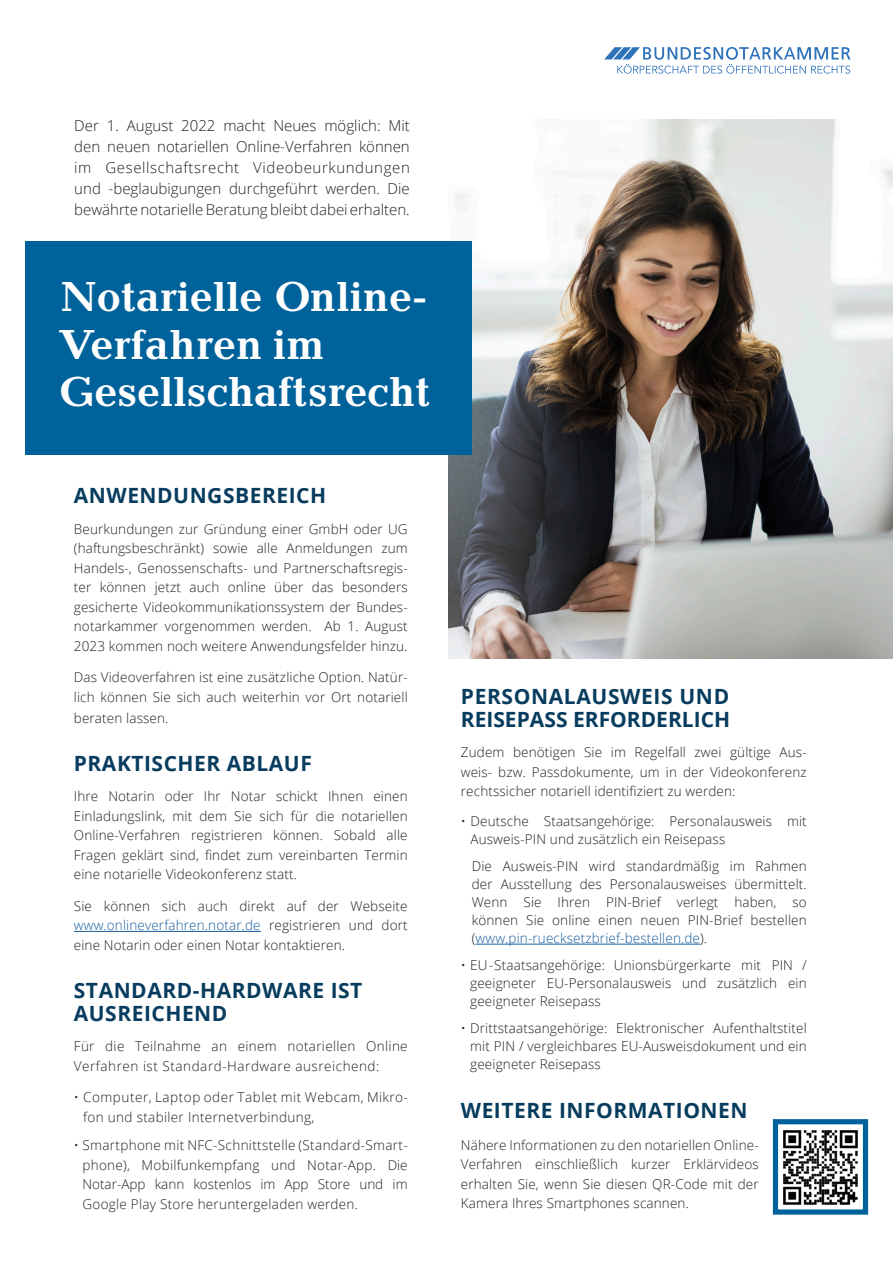
<style>
.page{position:relative;width:893px;height:1263px;background:#fff}
.page>*{position:absolute;margin:0;border:0;box-sizing:border-box;transform-origin:0 0}
.Blockzitat_Text{font:700 43.35px/47.7px "Baltica";color:#fff}
.Abschnittstitel_Seit{font:700 21px/22.5px "Open Sans";letter-spacing:.025em;color:#073c5e}
.Abschnittstitel_Seit-2{font:700 21px/22.5px "Open Sans";color:#073c5e}
.Seitentext___schwarz{font:300 15px/21px "Open Sans";color:#231f20;text-align:justify}
.Seitentext___schwarz-2{font:300 13.5px/19.5px "Open Sans";letter-spacing:.01em;color:#231f20;text-align:justify}
.Seitentext___schwarz-3{font:300 13.5px/19.5px "Open Sans";letter-spacing:.04em;color:#231f20}
.s1{color:#175d9e}
</style>
<div class="page">
<img style="left:448px;top:120px;width:445px;height:538px">
<hr style="left:476px;top:944px;width:224px;height:1px;background:#175d9e">
<hr style="left:74px;top:931px;width:187px;height:1px;background:#175d9e">
<svg style="left:604px;top:47px;width:247px;height:27px"></svg>
<div style="left:26px;top:241px;width:446px;height:213px;background:#00629b"></div>
<img style="left:783px;top:1130px;width:75px;height:75px">
<div style="left:773px;top:1119px;width:95px;height:95px;border:5px solid #00629b"></div>
<p class="Seitentext___schwarz" style="left:74px;top:115px;width:337px">Der 1. August 2022 macht Neues möglich: Mit den neuen notariellen Online-Verfahren können im Gesellschaftsrecht Videobeurkundungen und -beglaubigungen durchgeführt werden. Die bewährte notarielle Beratung bleibt dabei erhalten.</p>
<p class="Blockzitat_Text" style="left:60px;top:275px;width:372px">Notarielle Online-<br>Verfahren im<br>Gesellschaftsrecht</p>
<p class="Abschnittstitel_Seit" style="left:74px;top:484px;width:254px">ANWENDUNGSBEREICH</p>
<p class="Seitentext___schwarz-2" style="left:74px;top:519px;width:335px">Beurkundungen zur Gründung einer GmbH oder UG (haftungsbeschränkt) sowie alle Anmeldungen zum Handels-, Genossenschafts- und Partnerschaftsregis&shy;ter können jetzt auch online über das besonders gesicherte Videokommunikationssystem der Bundes&shy;notarkammer vorgenommen werden. Ab 1. August 2023 kommen noch weitere Anwendungsfelder hinzu.</p>
<p class="Seitentext___schwarz-2" style="left:74px;top:667px;width:335px">Das Videoverfahren ist eine zusätzliche Option. Natür&shy;lich können Sie sich auch weiterhin vor Ort notariell</p>
<p class="Seitentext___schwarz-2" style="left:74px;top:708px;width:96px">beraten lassen.</p>
<p class="Abschnittstitel_Seit" style="left:74px;top:751px;width:239px">PRAKTISCHER ABLAUF</p>
<p class="Seitentext___schwarz-2" style="left:74px;top:786px;width:335px">Ihre Notarin oder Ihr Notar schickt Ihnen einen Einladungslink, mit dem Sie sich für die notariellen Online-Verfahren registrieren können. Sobald alle Fragen geklärt sind, findet zum vereinbarten Termin eine notarielle Videokonferenz statt.</p>
<p class="Seitentext___schwarz-2" style="left:74px;top:896px;width:335px">Sie können sich auch direkt auf der Webseite <span class="s1">www.onlineverfahren.notar.de</span> registrieren und dort eine Notarin oder einen Notar kontaktieren.</p>
<p class="Abschnittstitel_Seit" style="left:74px;top:979px;width:290px">STANDARD-HARDWARE IST<br>AUSREICHEND</p>
<p class="Seitentext___schwarz-3" style="left:74px;top:1036px;width:335px">Für die Teilnahme an einem notariellen Online<br>Verfahren ist Standard-Hardware ausreichend:</p>
<p class="Seitentext___schwarz-2" style="left:83px;top:1087px;width:326px;text-indent:-9px">• Computer, Laptop oder Tablet mit Webcam, Mikro&shy;fon und stabiler Internetverbindung,</p>
<p class="Seitentext___schwarz-2" style="left:82px;top:1135px;width:327px;text-indent:-9px">• Smartphone mit NFC-Schnittstelle (Standard-Smart&shy;phone), Mobilfunkempfang und Notar-App. Die Notar-App kann kostenlos im App Store und im Google Play Store heruntergeladen werden.</p>
<p class="Abschnittstitel_Seit-2" style="left:461px;top:685px;width:271px">PERSONALAUSWEIS UND<br>REISEPASS ERFORDERLICH</p>
<p class="Seitentext___schwarz-2" style="left:461px;top:742px;width:347px">Zudem benötigen Sie im Regelfall zwei gültige Aus&shy;weis- bzw. Passdokumente, um in der Videokonferenz rechtssicher notariell identifiziert zu werden:</p>
<p class="Seitentext___schwarz-2" style="left:470px;top:812px;width:338px;line-height:18px;text-indent:-10px">• Deutsche Staatsangehörige: Personalausweis mit<br>Ausweis-PIN und zusätzlich ein Reisepass</p>
<p class="Seitentext___schwarz-2" style="left:472px;top:857px;width:336px;line-height:18px">Die Ausweis-PIN wird standardmäßig im Rahmen der Ausstellung des Personalausweises übermittelt.<br>Wenn Sie Ihren PIN-Brief verlegt haben, so können Sie online einen neuen PIN-Brief bestellen (<span class="s1">www.pin-ruecksetzbrief-bestellen.de</span>).</p>
<p class="Seitentext___schwarz-2" style="left:470px;top:956px;width:338px;line-height:18px;text-indent:-9px">• EU-Staatsangehörige: Unionsbürgerkarte mit PIN / geeigneter EU-Personalausweis und zusätzlich ein geeigneter Reisepass</p>
<p class="Seitentext___schwarz-2" style="left:470px;top:1019px;width:338px;line-height:18px;text-indent:-9px">• Drittstaatsangehörige: Elektronischer Aufenthaltstitel mit PIN / vergleichbares EU-Ausweisdokument und ein geeigneter Reisepass</p>
<p class="Abschnittstitel_Seit" style="left:461px;top:1098px;width:288px">WEITERE INFORMATIONEN</p>
<p class="Seitentext___schwarz-2" style="left:461px;top:1135px;width:299px">Nähere Informationen zu den notariellen Online-Verfahren einschließlich kurzer Erklärvideos erhalten Sie, wenn Sie diesen QR-Code mit der Kamera Ihres Smartphones scannen.</p>
</div>
